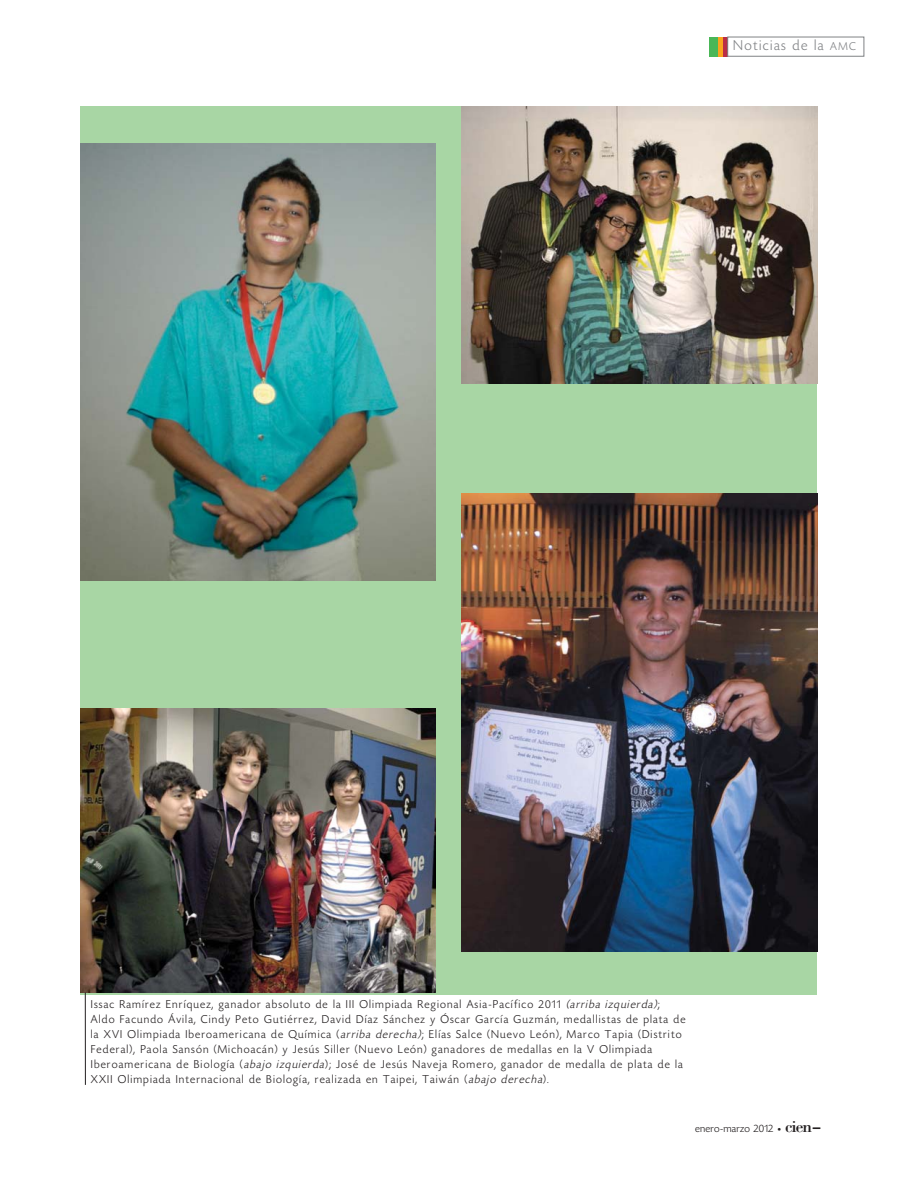
<style>
.page{position:relative;width:915px;height:1191px;background:#fff}
.page>*{position:absolute;margin:0;border:0;box-sizing:border-box;transform-origin:0 0}
.t1{font:17.25px "Bodoni";color:#231f20}
.t2{font:300 15px "Today HEF";letter-spacing:.095em;color:#808285}
.t3{font:300 12px/15px "Today HEF";letter-spacing:.095em;color:#231f20}
.t4{font:300 11.25px "Today HEF";letter-spacing:.025em;color:#231f20}
.s1{font-size:11.85px}
.s2{font-style:italic}
.s3{font-family:"Officina Sans";font-weight:400;font-size:7.5px}
.s4{font-family:"Courier"}
</style>
<div class="page">
<div style="left:81px;top:106px;width:735px;height:889px;background:#a8d6a4"></div>
<div style="left:709px;top:37px;width:9px;height:20px;background:#4ab757"></div>
<hr style="left:718px;top:37px;width:4px;height:20px;background:#faa41d">
<div style="left:722px;top:37px;width:5px;height:20px;background:#bb2d45"></div>
<div style="left:727px;top:37px;width:137px;height:20px;border:1px solid #808285"></div>
<img style="left:81px;top:144px;width:354px;height:436px">
<img style="left:461px;top:493px;width:355px;height:458px">
<img style="left:461px;top:106px;width:355px;height:278px">
<img style="left:81px;top:708px;width:354px;height:284px">
<hr style="left:85px;top:992px;width:1px;height:92px;background:#231f20">
<p class="t2" style="left:733px;top:40px;width:124px">Noticias de la <span class="s1">AMC</span></p>
<p class="t3" style="left:91px;top:998px;width:596px">Issac Ramírez Enríquez, ganador absoluto de la III Olimpiada Regional Asia-Pacífico 2011 <span class="s2">(arriba izquierda)</span>; Aldo Facundo Ávila, Cindy Peto Gutiérrez, David Díaz Sánchez y Óscar García Guzmán, medallistas de plata de la XVI Olimpiada Iberoamericana de Química (<span class="s2">arriba derecha)</span>; Elías Salce (Nuevo León), Marco Tapia (Distrito Federal), Paola Sansón (Michoacán) y Jesús Siller (Nuevo León) ganadores de medallas en la V Olimpiada Iberoamericana de Biología (<span class="s2">abajo izquierda</span>); José de Jesús Naveja Romero, ganador de medalla de plata de la XXII Olimpiada Internacional de Biología, realizada en Taipei, Taiwán (<span class="s2">abajo derecha</span>).</p>
<p class="t4" style="left:694px;top:1124px;width:88px">enero-marzo 2012 <span class="s3">•</span></p>
<h1 class="t1" style="left:784px;top:1119px;width:38px">cien<span class="s4">-</span></h1>
</div>
